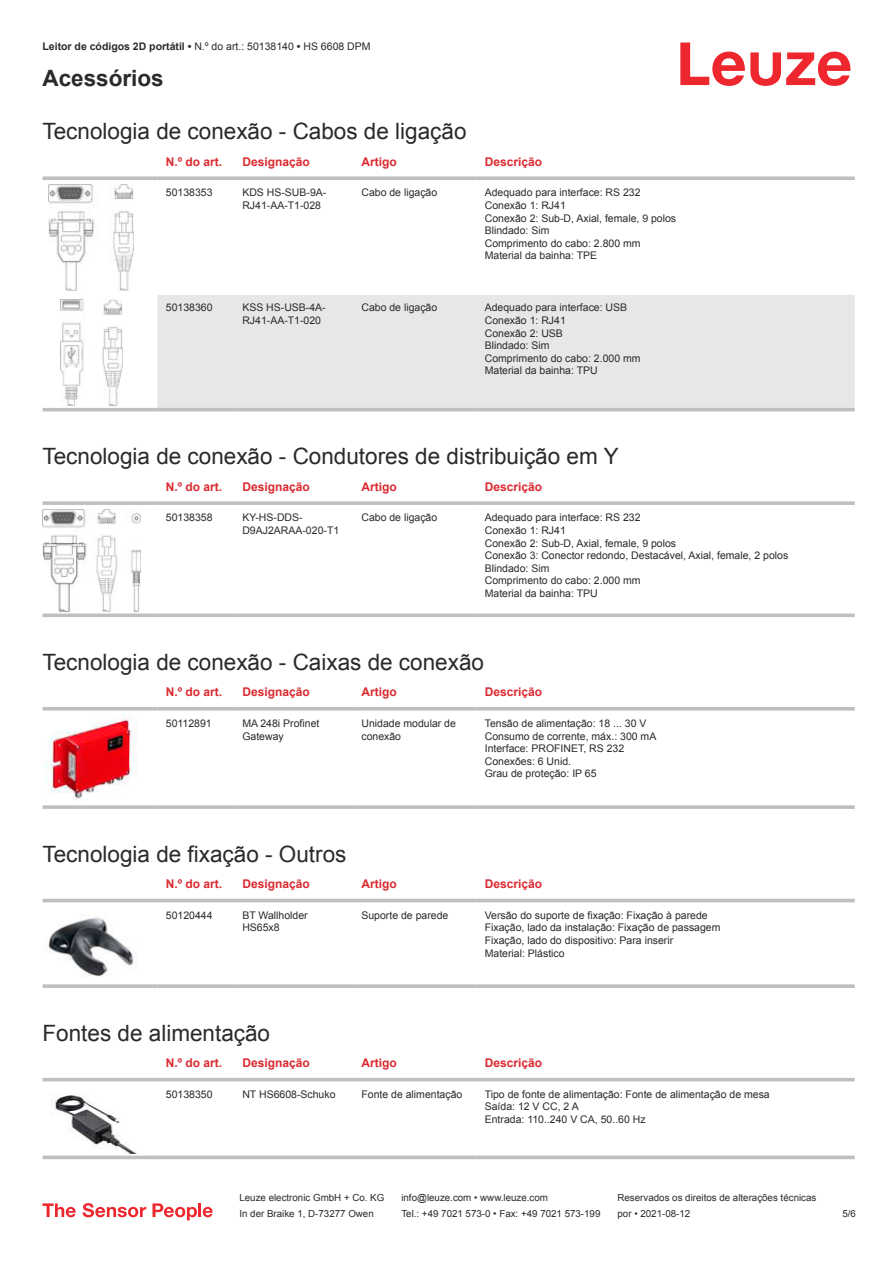
<style>
.page{position:relative;width:893px;height:1263px;background:#fff}
.page>*{position:absolute;margin:0;border:0;box-sizing:border-box;transform-origin:0 0}
.t1{font:22.5px "Arial";color:#2b292a}
.t2{font:700 22.5px "Arial";color:#2b292a}
.t3{font:700 12px "Arial";color:#db2a30}
.t4{font:10.5px/12.6px "Arial";color:#2b292a}
.t5{font:700 10.5px "Arial";color:#2b292a}
.t6{font:9.75px "Arial";color:#2b292a}
.s1{font-weight:400}
</style>
<div class="page">
<svg style="left:680px;top:43px;width:170px;height:43px"></svg>
<svg style="left:43px;top:184px;width:812px;height:228px"></svg>
<div style="left:157px;top:295px;width:698px;height:113px;background:#e6e7e9"></div>
<svg style="left:43px;top:176px;width:114px;height:4px"></svg>
<svg style="left:157px;top:176px;width:77px;height:4px"></svg>
<svg style="left:234px;top:176px;width:119px;height:4px"></svg>
<svg style="left:353px;top:176px;width:123px;height:4px"></svg>
<svg style="left:476px;top:176px;width:379px;height:4px;background:#c4c6c8"></svg>
<hr style="left:43px;top:408px;width:114px;height:3px;background:#bdbfc1">
<hr style="left:157px;top:408px;width:77px;height:3px;background:#bdbfc1">
<hr style="left:234px;top:408px;width:119px;height:3px;background:#bdbfc1">
<hr style="left:353px;top:408px;width:123px;height:3px;background:#bdbfc1">
<hr style="left:476px;top:408px;width:379px;height:3px;background:#bdbfc1">
<img style="left:49px;top:184px;width:85px;height:107px">
<img style="left:60px;top:299px;width:63px;height:106px">
<svg style="left:43px;top:501px;width:114px;height:4px"></svg>
<svg style="left:157px;top:501px;width:77px;height:4px"></svg>
<svg style="left:234px;top:501px;width:119px;height:4px"></svg>
<svg style="left:353px;top:501px;width:123px;height:4px"></svg>
<svg style="left:476px;top:501px;width:379px;height:4px;background:#c3c5c7"></svg>
<svg style="left:43px;top:613px;width:114px;height:4px"></svg>
<svg style="left:157px;top:613px;width:77px;height:4px"></svg>
<svg style="left:234px;top:613px;width:119px;height:4px"></svg>
<svg style="left:353px;top:613px;width:123px;height:4px"></svg>
<svg style="left:476px;top:613px;width:379px;height:4px;background:#c5c7c9"></svg>
<img style="left:43px;top:509px;width:97px;height:102px">
<svg style="left:43px;top:710px;width:812px;height:5px"></svg>
<hr style="left:43px;top:707px;width:114px;height:3px;background:#bdbfc1">
<hr style="left:157px;top:707px;width:77px;height:3px;background:#bdbfc1">
<hr style="left:234px;top:707px;width:119px;height:3px;background:#bdbfc1">
<hr style="left:353px;top:707px;width:123px;height:3px;background:#bdbfc1">
<hr style="left:476px;top:707px;width:379px;height:3px;background:#bdbfc1">
<svg style="left:43px;top:805px;width:114px;height:4px"></svg>
<svg style="left:157px;top:805px;width:77px;height:4px"></svg>
<svg style="left:234px;top:805px;width:119px;height:4px"></svg>
<svg style="left:353px;top:805px;width:123px;height:4px"></svg>
<svg style="left:476px;top:805px;width:379px;height:4px;background:#c3c5c7"></svg>
<img style="left:44px;top:715px;width:93px;height:85px">
<div style="left:43px;top:898px;width:812px;height:5px;background:#efeff0"></div>
<hr style="left:43px;top:899px;width:114px;height:3px;background:#bdbfc1">
<hr style="left:157px;top:899px;width:77px;height:3px;background:#bdbfc1">
<hr style="left:234px;top:899px;width:119px;height:3px;background:#bdbfc1">
<hr style="left:353px;top:899px;width:123px;height:3px;background:#bdbfc1">
<hr style="left:476px;top:899px;width:379px;height:3px;background:#bdbfc1">
<svg style="left:43px;top:984px;width:114px;height:4px"></svg>
<svg style="left:157px;top:984px;width:77px;height:4px"></svg>
<svg style="left:234px;top:984px;width:119px;height:4px"></svg>
<svg style="left:353px;top:984px;width:123px;height:4px"></svg>
<svg style="left:476px;top:984px;width:379px;height:4px;background:#c3c5c7"></svg>
<img style="left:48px;top:916px;width:87px;height:61px">
<svg style="left:43px;top:1077px;width:812px;height:83px"></svg>
<hr style="left:43px;top:1078px;width:114px;height:3px;background:#bdbfc1">
<hr style="left:157px;top:1078px;width:77px;height:3px;background:#bdbfc1">
<hr style="left:234px;top:1078px;width:119px;height:3px;background:#bdbfc1">
<hr style="left:353px;top:1078px;width:123px;height:3px;background:#bdbfc1">
<hr style="left:476px;top:1078px;width:379px;height:3px;background:#bdbfc1">
<svg style="left:43px;top:1155px;width:114px;height:4px"></svg>
<svg style="left:157px;top:1155px;width:77px;height:4px"></svg>
<svg style="left:234px;top:1155px;width:119px;height:4px"></svg>
<svg style="left:353px;top:1155px;width:123px;height:4px"></svg>
<svg style="left:476px;top:1155px;width:379px;height:4px;background:#c7c9ca"></svg>
<img style="left:43px;top:1086px;width:97px;height:67px">
<svg style="left:43px;top:1203px;width:33px;height:14px"></svg>
<svg style="left:83px;top:1203px;width:63px;height:14px"></svg>
<svg style="left:153px;top:1203px;width:44px;height:17px"></svg>
<hr style="left:198px;top:1203px;width:3px;height:14px;background:#ed272d">
<svg style="left:203px;top:1207px;width:10px;height:10px"></svg>
<p class="t5" style="left:43px;top:43px;width:330px">Leitor de códigos 2D portátil • <span class="s1">N.º do art.: 50138140</span> • <span class="s1">HS 6608 DPM</span></p>
<h1 class="t2" style="left:43px;top:70px;width:123px">Acessórios</h1>
<h1 class="t1" style="left:43px;top:123px;width:425px">Tecnologia de conexão - Cabos de ligação</h1>
<p class="t3" style="left:166px;top:157px;width:58px">N.º do art.</p>
<p class="t3" style="left:242px;top:157px;width:69px">Designação</p>
<p class="t3" style="left:361px;top:157px;width:37px">Artigo</p>
<p class="t3" style="left:485px;top:157px;width:59px">Descrição</p>
<p class="t4" style="left:166px;top:187px;width:48px">50138353</p>
<p class="t4" style="left:242px;top:187px;width:86px">KDS HS-SUB-9A-<br>RJ41-AA-T1-028</p>
<p class="t4" style="left:361px;top:187px;width:77px">Cabo de ligação</p>
<p class="t4" style="left:485px;top:187px;width:193px">Adequado para interface: RS 232<br>Conexão 1: RJ41<br>Conexão 2: Sub-D, Axial, female, 9 polos<br>Blindado: Sim<br>Comprimento do cabo: 2.800 mm<br>Material da bainha: TPE</p>
<p class="t4" style="left:166px;top:302px;width:48px">50138360</p>
<p class="t4" style="left:242px;top:302px;width:85px">KSS HS-USB-4A-<br>RJ41-AA-T1-020</p>
<p class="t4" style="left:361px;top:302px;width:77px">Cabo de ligação</p>
<p class="t4" style="left:485px;top:302px;width:157px">Adequado para interface: USB<br>Conexão 1: RJ41<br>Conexão 2: USB<br>Blindado: Sim<br>Comprimento do cabo: 2.000 mm<br>Material da bainha: TPU</p>
<h1 class="t1" style="left:43px;top:448px;width:578px">Tecnologia de conexão - Condutores de distribuição em Y</h1>
<p class="t3" style="left:166px;top:482px;width:58px">N.º do art.</p>
<p class="t3" style="left:242px;top:482px;width:69px">Designação</p>
<p class="t3" style="left:361px;top:482px;width:37px">Artigo</p>
<p class="t3" style="left:485px;top:482px;width:59px">Descrição</p>
<p class="t4" style="left:166px;top:512px;width:48px">50138358</p>
<p class="t4" style="left:242px;top:512px;width:98px">KY-HS-DDS-<br>D9AJ2ARAA-020-T1</p>
<p class="t4" style="left:361px;top:512px;width:77px">Cabo de ligação</p>
<p class="t4" style="left:485px;top:512px;width:305px">Adequado para interface: RS 232<br>Conexão 1: RJ41<br>Conexão 2: Sub-D, Axial, female, 9 polos<br>Conexão 3: Conector redondo, Destacável, Axial, female, 2 polos<br>Blindado: Sim<br>Comprimento do cabo: 2.000 mm<br>Material da bainha: TPU</p>
<h1 class="t1" style="left:43px;top:653px;width:443px">Tecnologia de conexão - Caixas de conexão</h1>
<p class="t3" style="left:166px;top:687px;width:58px">N.º do art.</p>
<p class="t3" style="left:242px;top:687px;width:69px">Designação</p>
<p class="t3" style="left:361px;top:687px;width:37px">Artigo</p>
<p class="t3" style="left:485px;top:687px;width:59px">Descrição</p>
<p class="t4" style="left:166px;top:718px;width:47px">50112891</p>
<p class="t4" style="left:242px;top:718px;width:79px">MA 248i Profinet<br>Gateway</p>
<p class="t4" style="left:361px;top:718px;width:96px">Unidade modular de conexão</p>
<p class="t4" style="left:485px;top:718px;width:173px">Tensão de alimentação: 18 ... 30 V<br>Consumo de corrente, máx.: 300 mA<br>Interface: PROFINET, RS 232<br>Conexões: 6 Unid.<br>Grau de proteção: IP 65</p>
<h1 class="t1" style="left:43px;top:845px;width:305px">Tecnologia de fixação - Outros</h1>
<p class="t3" style="left:166px;top:879px;width:58px">N.º do art.</p>
<p class="t3" style="left:242px;top:879px;width:69px">Designação</p>
<p class="t3" style="left:361px;top:879px;width:37px">Artigo</p>
<p class="t3" style="left:485px;top:879px;width:59px">Descrição</p>
<p class="t4" style="left:166px;top:910px;width:48px">50120444</p>
<p class="t4" style="left:242px;top:910px;width:67px">BT Wallholder<br>HS65x8</p>
<p class="t4" style="left:361px;top:910px;width:88px">Suporte de parede</p>
<p class="t4" style="left:485px;top:910px;width:237px">Versão do suporte de fixação: Fixação à parede Fixação, lado da instalação: Fixação de passagem Fixação, lado do dispositivo: Para inserir<br>Material: Plástico</p>
<h1 class="t1" style="left:43px;top:1024px;width:229px">Fontes de alimentação</h1>
<p class="t3" style="left:166px;top:1058px;width:58px">N.º do art.</p>
<p class="t3" style="left:242px;top:1058px;width:69px">Designação</p>
<p class="t3" style="left:361px;top:1058px;width:37px">Artigo</p>
<p class="t3" style="left:485px;top:1058px;width:59px">Descrição</p>
<p class="t4" style="left:166px;top:1089px;width:48px">50138350</p>
<p class="t4" style="left:242px;top:1089px;width:95px">NT HS6608-Schuko</p>
<p class="t4" style="left:361px;top:1089px;width:102px">Fonte de alimentação</p>
<p class="t4" style="left:485px;top:1089px;width:287px">Tipo de fonte de alimentação: Fonte de alimentação de mesa<br>Saída: 12 V CC, 2 A<br>Entrada: 110..240 V CA, 50..60 Hz</p>
<p class="t6" style="left:239px;top:1194px;width:146px">Leuze electronic GmbH + Co. KG</p>
<p class="t6" style="left:401px;top:1194px;width:148px">info@leuze.com • www.leuze.com</p>
<p class="t6" style="left:617px;top:1194px;width:200px">Reservados os direitos de alterações técnicas</p>
<p class="t6" style="left:239px;top:1210px;width:136px">In der Braike 1, D-73277 Owen</p>
<p class="t6" style="left:401px;top:1210px;width:201px">Tel.: +49 7021 573-0 • Fax: +49 7021 573-199</p>
<p class="t6" style="left:617px;top:1210px;width:74px">por • 2021-08-12</p>
<p class="t6" style="left:842px;top:1210px;width:15px">5 /6</p>
</div>
